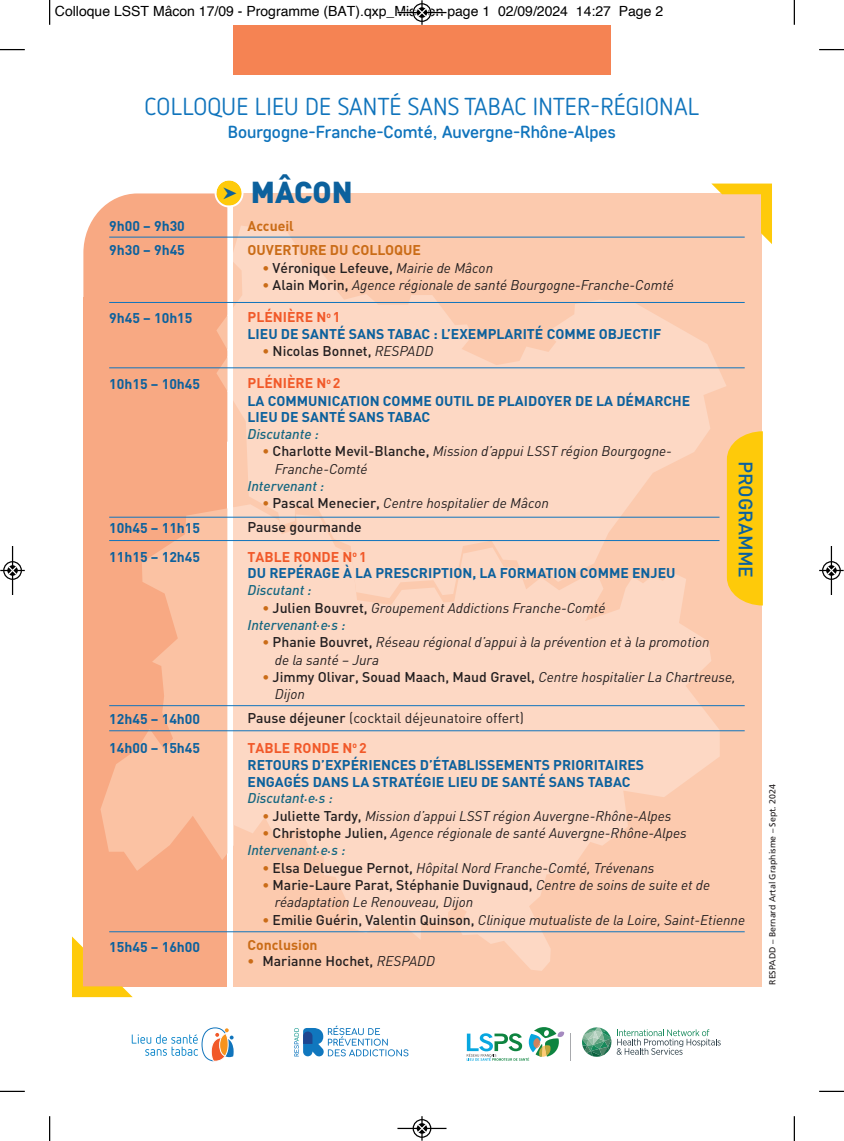
<style>
.page{position:relative;width:844px;height:1141px;background:#fff}
.page>*{position:absolute;margin:0;border:0;box-sizing:border-box;transform-origin:0 0}
.t1{font:900 29.93px "DIN";color:#0c619d}
.t2{font:24.5px "Netto OT";letter-spacing:.01em;color:#1074bc}
.t3{font:23.62px "Fleches Left Right";color:#0c619d}
.t4{font:500 19.25px "DIN";color:#0c619d}
.t5{font:500 17.5px "Core Sans DS45";color:#1074bc}
.t6{font:italic 14px/17.3px "DINOT";color:#231f20}
.t7{font:700 14px/16.8px "DIN";color:#0c619d}
.t8{font:500 14px "DIN";color:#231f20}
.t9{font:italic 500 14px "DINOT";color:#156781}
.t10{font:14px "Helvetica";color:#000}
.t11{font:700 14px "DIN";color:#f15929}
.t12{font:14px "DIN";color:#231f20}
.t13{font:700 14px "DIN";color:#ca6c17}
.t14{font:8.75px "Frutiger";color:#231f20}
.s1{font-weight:700;color:#ca6c17}
.s2{font-family:"DINOT";font-weight:400;font-style:italic}
.s3{font-family:"DIN";font-weight:700;font-style:normal;color:#ca6c17}
.s4{font-family:"DIN";font-weight:500;font-style:normal}
.s5{font-weight:500}
</style>
<div class="page">
<div style="left:233px;top:193px;width:528px;height:794px;background:#fccaae"></div>
<div style="left:83px;top:298px;width:144px;height:689px;background:#f8a983"></div>
<svg style="left:712px;top:184px;width:59px;height:60px"></svg>
<svg style="left:72px;top:936px;width:61px;height:61px"></svg>
<svg style="left:132px;top:1028px;width:101px;height:34px"></svg>
<svg style="left:570px;top:1033px;width:1px;height:28px"></svg>
<svg style="left:466px;top:1027px;width:98px;height:34px"></svg>
<svg style="left:582px;top:1027px;width:138px;height:30px"></svg>
<svg style="left:294px;top:1025px;width:114px;height:31px"></svg>
<div style="left:233px;top:25px;width:377px;height:49px;background:#f58353"></div>
<svg style="left:726px;top:431px;width:36px;height:174px;background:#fdca19"></svg>
<svg style="left:243px;top:226px;width:483px;height:315px;fill:#fdd8c4"></svg>
<svg style="left:83px;top:180px;width:160px;height:262px"></svg>
<svg style="left:227px;top:508px;width:6px;height:345px"></svg>
<svg style="left:233px;top:504px;width:486px;height:467px;fill:#fdd8c4"></svg>
<svg style="left:100px;top:508px;width:127px;height:363px;fill:#fbc2a3"></svg>
<svg style="left:351px;top:554px;width:5px;height:38px"></svg>
<hr style="left:109px;top:237px;width:635px;height:1px;background:#1074bc">
<hr style="left:109px;top:302px;width:635px;height:1px;background:#1074bc">
<hr style="left:109px;top:367px;width:635px;height:1px;background:#1074bc">
<hr style="left:109px;top:517px;width:610px;height:1px;background:#1074bc">
<hr style="left:109px;top:540px;width:610px;height:1px;background:#1074bc">
<hr style="left:109px;top:705px;width:635px;height:1px;background:#1074bc">
<hr style="left:109px;top:730px;width:635px;height:1px;background:#1074bc">
<hr style="left:109px;top:931px;width:635px;height:1px;background:#1074bc">
<svg style="left:49px;top:0;width:1px;height:25px"></svg>
<svg style="left:0;top:49px;width:25px;height:1px"></svg>
<svg style="left:793px;top:0;width:1px;height:25px"></svg>
<svg style="left:819px;top:49px;width:24px;height:1px"></svg>
<svg style="left:49px;top:1116px;width:1px;height:25px"></svg>
<svg style="left:0;top:1091px;width:25px;height:1px"></svg>
<svg style="left:793px;top:1116px;width:1px;height:25px"></svg>
<svg style="left:819px;top:1091px;width:24px;height:1px"></svg>
<div style="left:412px;top:3px;width:19px;height:19px;border:2px solid #fff;border-radius:50%"></div>
<hr style="left:397px;top:12px;width:49px;height:1px;background:#000">
<div style="left:412px;top:3px;width:19px;height:19px;border:1px solid #000;border-radius:50%"></div>
<svg style="left:416px;top:0;width:11px;height:25px"></svg>
<div style="left:412px;top:1119px;width:19px;height:19px;border:2px solid #fff;border-radius:50%"></div>
<hr style="left:397px;top:1128px;width:49px;height:1px;background:#000">
<div style="left:412px;top:1119px;width:19px;height:19px;border:1px solid #000;border-radius:50%"></div>
<svg style="left:416px;top:1116px;width:11px;height:25px"></svg>
<div style="left:3px;top:561px;width:19px;height:19px;border:2px solid #fff;border-radius:50%"></div>
<hr style="left:12px;top:546px;width:1px;height:49px;background:#000">
<div style="left:3px;top:561px;width:19px;height:19px;border:1px solid #000;border-radius:50%"></div>
<svg style="left:0;top:565px;width:25px;height:11px"></svg>
<div style="left:821px;top:561px;width:19px;height:19px;border:2px solid #fff;border-radius:50%"></div>
<hr style="left:830px;top:546px;width:1px;height:49px;background:#000">
<div style="left:821px;top:561px;width:19px;height:19px;border:1px solid #000;border-radius:50%"></div>
<svg style="left:819px;top:565px;width:24px;height:11px"></svg>
<p class="t10" style="left:55px;top:5px;width:609px">Colloque LSST Mâcon 17/09 - Programme (BAT).qxp_Mise en page 1 02/09/2024 14:27 Page 2</p>
<p class="t2" style="left:144px;top:93px;width:556px">COLLOQUE LIEU DE SANTÉ SANS TABAC INTER-RÉGIONAL</p>
<p class="t5" style="left:228px;top:122px;width:389px">Bourgogne-Franche-Comté, Auvergne-Rhône-Alpes</p>
<p class="t7" style="left:109px;top:219px;width:77px">9h00 – 9h30</p>
<p class="t7" style="left:109px;top:243px;width:77px">9h30 – 9h45</p>
<p class="t7" style="left:109px;top:311px;width:85px">9h45 – 10h15</p>
<p class="t7" style="left:109px;top:377px;width:92px">10h15 – 10h45</p>
<p class="t7" style="left:109px;top:521px;width:92px">10h45 – 11h15</p>
<p class="t7" style="left:109px;top:550px;width:92px">11h15 – 12h45</p>
<p class="t7" style="left:109px;top:712px;width:92px">12h45 – 14h00</p>
<p class="t7" style="left:109px;top:741px;width:92px">14h00 – 15h45</p>
<p class="t7" style="left:109px;top:940px;width:92px">15h45 – 16h00</p>
<p class="t3" style="left:221px;top:176px;width:17px">z</p>
<p class="t1" style="left:251px;top:181px;width:103px">MÂCON</p>
<p class="t13" style="left:247px;top:221px;width:48px">Accueil</p>
<p class="t13" style="left:247px;top:245px;width:175px">OUVERTURE DU COLLOQUE</p>
<p class="t8" style="left:262px;top:263px;width:232px"><span class="s1">•</span> Véronique Lefeuve, <span class="s2">Mairie de Mâcon</span></p>
<p class="t6" style="left:262px;top:278px;width:413px"><span class="s3">•</span> <span class="s4">Alain Morin,</span> Agence régionale de santé Bourgogne-Franche-Comté</p>
<p class="t11" style="left:247px;top:312px;width:94px">PLÉNIÈRE N<sup>o</sup> 1</p>
<p class="t7" style="left:247px;top:327px;width:415px">LIEU DE SANTÉ SANS TABAC : L’EXEMPLARITÉ COMME OBJECTIF</p>
<p class="t8" style="left:262px;top:346px;width:172px"><span class="s1">•</span> Nicolas Bonnet, <span class="s2">RESPADD</span></p>
<p class="t11" style="left:247px;top:378px;width:94px">PLÉNIÈRE N<sup>o</sup> 2</p>
<p class="t7" style="left:247px;top:394px;width:444px">LA COMMUNICATION COMME OUTIL DE PLAIDOYER DE LA DÉMARCHE<br>LIEU DE SANTÉ SANS TABAC</p>
<p class="t9" style="left:247px;top:426px;width:73px">Discutante :</p>
<p class="t6" style="left:275px;top:444px;width:398px;text-indent:-12px"><span class="s3">•</span> <span class="s4">Charlotte Mevil-Blanche,</span> Mission d’appui LSST région Bourgogne-<br>Franche-Comté</p>
<p class="t9" style="left:247px;top:478px;width:78px">Intervenant :</p>
<p class="t6" style="left:262px;top:496px;width:288px"><span class="s3">•</span> <span class="s4">Pascal Menecier,</span> Centre hospitalier de Mâcon</p>
<p class="t8" style="left:247px;top:522px;width:116px">Pause gourmande</p>
<p class="t11" style="left:247px;top:552px;width:121px">TABLE RONDE N<sup>o</sup> 1</p>
<p class="t7" style="left:247px;top:566px;width:429px">DU REPÉRAGE À LA PRESCRIPTION, LA FORMATION COMME ENJEU</p>
<p class="t9" style="left:247px;top:582px;width:66px">Discutant :</p>
<p class="t6" style="left:262px;top:600px;width:344px"><span class="s3">•</span> <span class="s4">Julien Bouvret,</span> Groupement Addictions Franche-Comté</p>
<p class="t9" style="left:247px;top:617px;width:99px">Intervenant.e.s :</p>
<p class="t6" style="left:275px;top:635px;width:436px;text-indent:-12px"><span class="s3">•</span> <span class="s4">Phanie Bouvret,</span> Réseau régional d’appui à la prévention et à la promotion de la santé – Jura</p>
<p class="t6" style="left:275px;top:670px;width:462px;text-indent:-12px"><span class="s3">•</span> <span class="s4">Jimmy Olivar, Souad Maach, Maud Gravel,</span> Centre hospitalier La Chartreuse,<br>Dijon</p>
<p class="t12" style="left:247px;top:710px;width:278px"><span class="s5">Pause déjeuner</span> (cocktail déjeunatoire offert)</p>
<p class="t11" style="left:247px;top:743px;width:121px">TABLE RONDE N<sup>o</sup> 2</p>
<p class="t7" style="left:247px;top:758px;width:398px">RETOURS D’EXPÉRIENCES D’ÉTABLISSEMENTS PRIORITAIRES<br>ENGAGÉS DANS LA STRATÉGIE LIEU DE SANTÉ SANS TABAC</p>
<p class="t9" style="left:247px;top:790px;width:87px">Discutant.e.s :</p>
<p class="t6" style="left:262px;top:809px;width:410px"><span class="s3">•</span> <span class="s4">Juliette Tardy,</span> Mission d’appui LSST région Auvergne-Rhône-Alpes</p>
<p class="t6" style="left:262px;top:826px;width:425px"><span class="s3">•</span> <span class="s4">Christophe Julien,</span> Agence régionale de santé Auvergne-Rhône-Alpes</p>
<p class="t9" style="left:247px;top:842px;width:99px">Intervenant.e.s :</p>
<p class="t6" style="left:262px;top:861px;width:393px"><span class="s3">•</span> <span class="s4">Elsa Deluegue Pernot,</span> Hôpital Nord Franche-Comté, Trévenans</p>
<p class="t6" style="left:275px;top:878px;width:437px;text-indent:-12px"><span class="s3">•</span> <span class="s4">Marie-Laure Parat, Stéphanie Duvignaud,</span> Centre de soins de suite et de réadaptation Le Renouveau, Dijon</p>
<p class="t6" style="left:262px;top:913px;width:484px"><span class="s3">•</span> <span class="s4">Emilie Guérin, Valentin Quinson,</span> Clinique mutualiste de la Loire, Saint-Etienne</p>
<p class="t13" style="left:247px;top:939px;width:72px">Conclusion</p>
<p class="t8" style="left:247px;top:956px;width:189px"><span class="s1">•</span> Marianne Hochet, <span class="s2">RESPADD</span></p>
<p class="t4" style="left:752px;top:461px;width:119px;rotate:90deg">PROGRAMME</p>
<p class="t14" style="left:768px;top:985px;width:202px;rotate:-90deg">RESPADD – Bernard Artal Graphisme – Sept. 2024</p>
</div>
